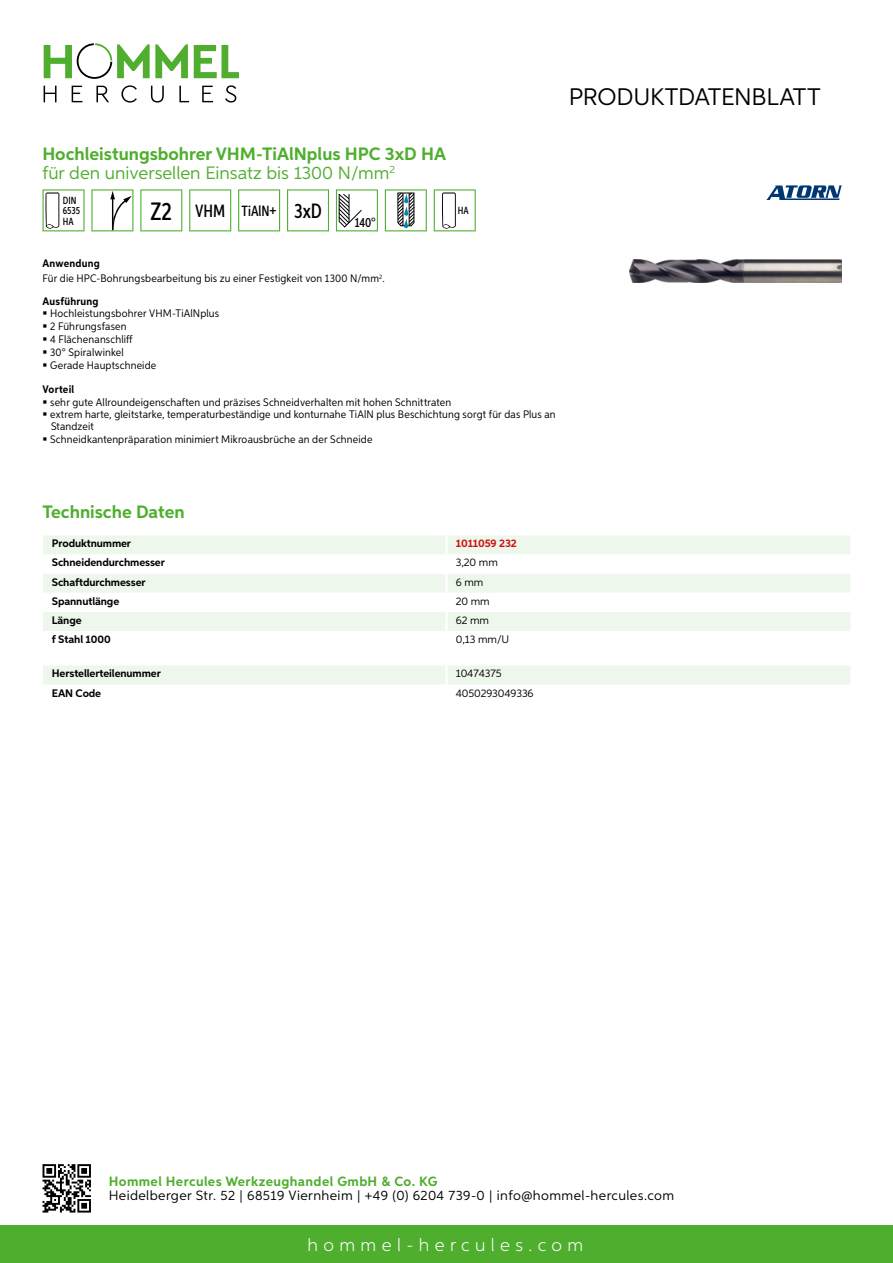
<style>
.page{position:relative;width:893px;height:1263px;background:#fff}
.page>*{position:absolute;margin:0;border:0;box-sizing:border-box;transform-origin:0 0}
.t1{font:24px "Aspira";letter-spacing:-.01em;color:#000}
.t2{font:700 18px/19.8px "Aspira";color:#50ae2f}
.t3{font:300 18px "Aspira";letter-spacing:.3em;color:#fff}
.t4{font:500 14.85px "Aspira XX Nar";color:#000}
.t5{font:13.5px "Aspira";letter-spacing:.03em;color:#000}
.t6{font:700 13.5px "Aspira";letter-spacing:.03em;color:#50ae2f}
.t7{font:500 13.35px "Aspira XX Nar";color:#000}
.t8{font:10.95px/12.8px "Aspira Nar";letter-spacing:.015em;color:#000}
.t9{font:700 10.95px "Aspira";letter-spacing:-.01em;color:#000}
.t10{font:10.95px "Aspira";letter-spacing:-.01em;color:#000}
.t11{font:700 10.95px "Aspira Nar";letter-spacing:.02em;color:#000}
.t12{font:700 10.95px "Aspira";letter-spacing:-.01em;color:#cd1013}
.t13{font:500 10.35px/10.4px "Aspira XX Nar";color:#000}
.s1{font-weight:400}
.s2{font-size:25.2px}
.s3{font-size:17.85px}
.s4{font-size:20.7px}
.s5{font-weight:700}
</style>
<div class="page">
<div style="left:0;top:1226px;width:893px;height:37px;background:#50ae2f"></div>
<svg style="left:43px;top:1164px;width:48px;height:48px"></svg>
<svg style="left:194px;top:45px;width:45px;height:33px"></svg>
<svg style="left:44px;top:43px;width:144px;height:36px"></svg>
<svg style="left:44px;top:86px;width:13px;height:16px"></svg>
<svg style="left:72px;top:86px;width:10px;height:16px"></svg>
<svg style="left:96px;top:86px;width:13px;height:16px"></svg>
<svg style="left:121px;top:85px;width:16px;height:18px"></svg>
<svg style="left:151px;top:86px;width:13px;height:17px"></svg>
<svg style="left:179px;top:86px;width:10px;height:16px"></svg>
<svg style="left:202px;top:86px;width:11px;height:16px"></svg>
<svg style="left:225px;top:85px;width:11px;height:18px"></svg>
<div style="left:43px;top:535px;width:807px;height:19px;background:#eef7eb"></div>
<svg style="left:43px;top:574px;width:807px;height:57px;fill:#eef7eb"></svg>
<hr style="left:445px;top:535px;width:3px;height:19px;background:#fff">
<hr style="left:445px;top:574px;width:3px;height:19px;background:#fff">
<hr style="left:445px;top:593px;width:3px;height:19px;background:#fff">
<hr style="left:445px;top:612px;width:3px;height:19px;background:#fff">
<div style="left:43px;top:666px;width:807px;height:19px;background:#eef7eb"></div>
<svg style="left:43px;top:189px;width:42px;height:42px"></svg>
<svg style="left:91px;top:189px;width:42px;height:42px"></svg>
<svg style="left:140px;top:189px;width:42px;height:42px"></svg>
<svg style="left:189px;top:189px;width:42px;height:42px"></svg>
<svg style="left:238px;top:189px;width:42px;height:42px"></svg>
<svg style="left:287px;top:189px;width:42px;height:42px"></svg>
<svg style="left:336px;top:189px;width:42px;height:42px"></svg>
<svg style="left:385px;top:189px;width:42px;height:42px"></svg>
<svg style="left:434px;top:189px;width:42px;height:42px"></svg>
<img style="left:629px;top:259px;width:213px;height:24px">
<svg style="left:766px;top:185px;width:76px;height:15px"></svg>
<h1 class="t1" style="left:569px;top:82px;width:253px">Produktdatenblatt</h1>
<h2 class="t2" style="left:43px;top:144px;width:405px">Hochleistungsbohrer VHM-TiAlNplus HPC 3xD HA <span class="s1">für den universellen Einsatz bis 1300 N/mm</span><sup>2</sup></h2>
<p class="t13" style="left:63px;top:195px;width:19px">DIN<br>6535<br>HA</p>
<h3 class="t4" style="left:151px;top:202px;width:173px"><span class="s2">Z2</span> <span class="s3">VHM</span> TiAlN+ <span class="s4">3xD</span></h3>
<p class="t7" style="left:355px;top:215px;width:22px">140°</p>
<p class="t13" style="left:458px;top:205px;width:12px">HA</p>
<p class="t8" style="left:43px;top:256px;width:344px;line-height:15.1px"><span class="s5">Anwendung<br></span>Für die HPC-Bohrungsbearbeitung bis zu einer Festigkeit von 1300 N/mm<sup>2</sup>.</p>
<p class="t11" style="left:43px;top:294px;width:58px">Ausführung</p>
<p class="t8" style="left:50px;top:307px;width:171px">Hochleistungsbohrer VHM-TiAlNplus<br>2 Führungsfasen<br>4 Flächenanschliff<br>30° Spiralwinkel<br>Gerade Hauptschneide</p>
<p class="t11" style="left:43px;top:382px;width:33px">Vorteil</p>
<p class="t8" style="left:50px;top:395px;width:507px">sehr gute Allroundeigenschaften und präzises Schneidverhalten mit hohen Schnittraten<br>extrem harte, gleitstarke, temperaturbeständige und konturnahe TiAlN plus Beschichtung sorgt für das Plus an Standzeit<br>Schneidkantenpräparation minimiert Mikroausbrüche an der Schneide</p>
<h2 class="t2" style="left:43px;top:502px;width:144px">Technische Daten</h2>
<p class="t9" style="left:52px;top:537px;width:81px">Produktnummer</p>
<p class="t12" style="left:456px;top:537px;width:62px">1011059 232</p>
<p class="t9" style="left:52px;top:556px;width:115px">Schneidendurchmesser</p>
<p class="t10" style="left:456px;top:556px;width:44px">3,20 mm</p>
<p class="t9" style="left:52px;top:575px;width:95px">Schaftdurchmesser</p>
<p class="t10" style="left:456px;top:575px;width:29px">6 mm</p>
<p class="t9" style="left:52px;top:594px;width:69px">Spannutlänge</p>
<p class="t10" style="left:456px;top:594px;width:35px">20 mm</p>
<p class="t9" style="left:52px;top:613px;width:31px">Länge</p>
<p class="t10" style="left:456px;top:613px;width:35px">62 mm</p>
<p class="t9" style="left:52px;top:632px;width:60px">f Stahl 1000</p>
<p class="t10" style="left:456px;top:632px;width:53px">0,13 mm/U</p>
<p class="t9" style="left:52px;top:667px;width:111px">Herstellerteilenummer</p>
<p class="t10" style="left:456px;top:667px;width:47px">10474375</p>
<p class="t9" style="left:52px;top:686px;width:51px">EAN Code</p>
<p class="t10" style="left:456px;top:686px;width:79px">4050293049336</p>
<p class="t6" style="left:109px;top:1172px;width:330px">Hommel Hercules Werkzeughandel GmbH &amp; Co. KG</p>
<p class="t5" style="left:109px;top:1187px;width:567px">Heidelberger Str. 52 | 68519 Viernheim | +49 (0) 6204 739-0 | info@hommel-hercules.com</p>
<h2 class="t3" style="left:307px;top:1234px;width:277px">hommel-hercules.com</h2>
</div>
